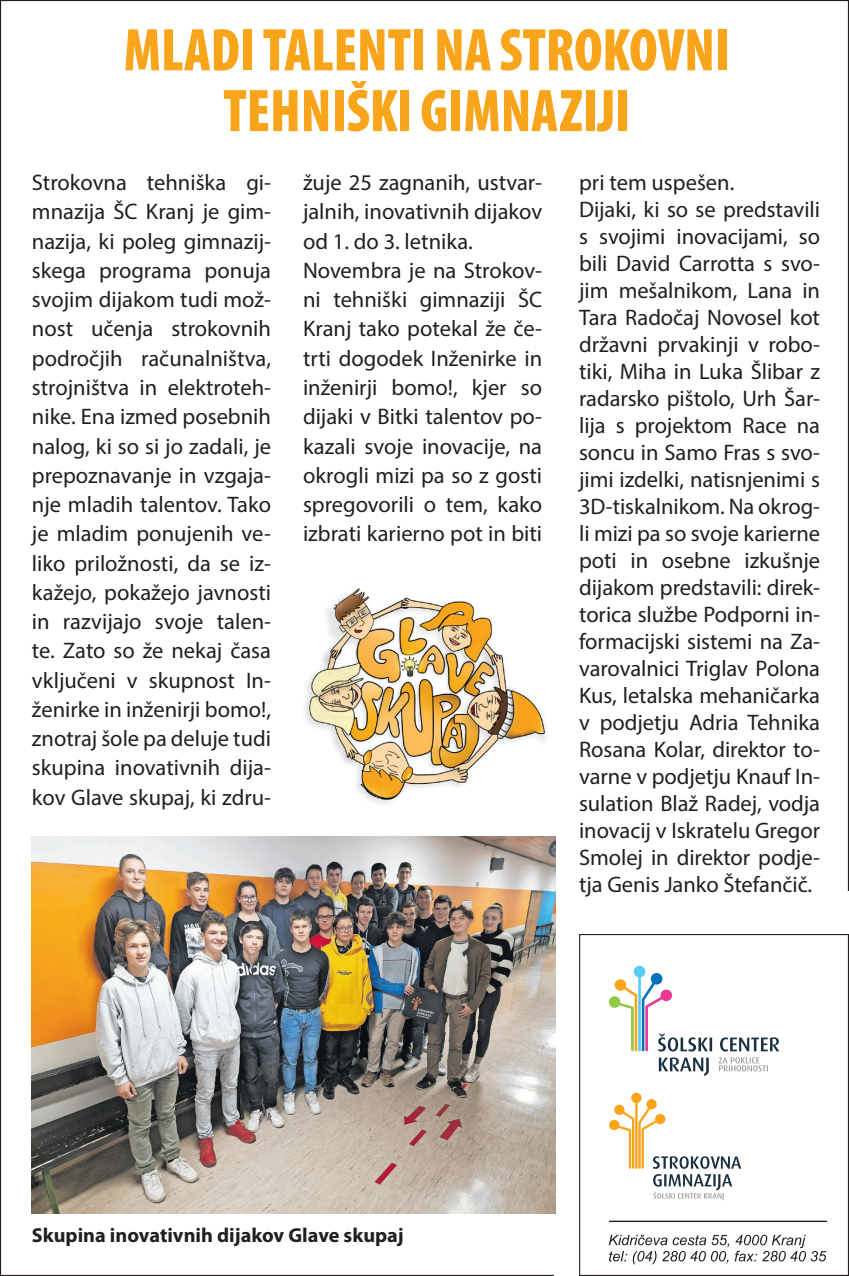
<style>
.page{position:relative;width:849px;height:1276px;background:#fff}
.page>*{position:absolute;margin:0;border:0;box-sizing:border-box;transform-origin:0 0}
.t1{font:900 condensed 60.75px/60.8px "Myriad Pro";color:#f9a51b;text-align:center;scale:.94 1}
.t2{font:22.5px/29.2px "Myriad Pro";letter-spacing:-.005em;color:#231f20}
.t3{font:700 20.25px "Myriad Pro";color:#231f20}
</style>
<div class="page">
<img style="left:304px;top:588px;width:243px;height:216px">
<div style="left:579px;top:934px;width:269px;height:342px;border:1px solid #231f20"></div>
<svg style="left:609px;top:1092px;width:218px;height:173px"></svg>
<svg style="left:608px;top:965px;width:172px;height:111px"></svg>
<img style="left:32px;top:836px;width:523px;height:377px">
<h1 class="t1" style="left:124px;top:18px;width:646px">MLADI TALENTI NA STROKOVNI<br>TEHNIŠKI GIMNAZIJI</h1>
<p class="t2" style="left:32px;top:168px;width:240px;text-align:justify">Strokovna tehniška gi&shy;mnazija ŠC Kranj je gim&shy;nazija, ki poleg gimnazij&shy;skega programa ponuja svojim dijakom tudi mož&shy;nost učenja strokovnih področjih računalništva, strojništva in elektroteh&shy;nike. Ena izmed posebnih nalog, ki so si jo zadali, je prepoznavanje in vzgaja&shy;nje mladih talentov. Tako je mladim ponujenih ve&shy;liko priložnosti, da se iz&shy;kažejo, pokažejo javnosti in razvijajo svoje talen&shy;te. Zato so že nekaj časa vključeni v skupnost In&shy;ženirke in inženirji bomo!, znotraj šole pa deluje tudi skupina inovativnih dija&shy;kov Glave skupaj, ki zdru-</p>
<p class="t2" style="left:303px;top:168px;width:240px">žuje 25 zagnanih, ustvar&shy;jalnih, inovativnih dijakov od 1. do 3. letnika.<br>Novembra je na Strokov&shy;ni tehniški gimnaziji ŠC<br>Kranj tako potekal že če&shy;trti dogodek Inženirke in inženirji bomo!, kjer so dijaki v Bitki talentov po&shy;kazali svoje inovacije, na okrogli mizi pa so z gosti spregovorili o tem, kako izbrati karierno pot in biti</p>
<p class="t2" style="left:579px;top:169px;width:242px;line-height:27px">pri tem uspešen.<br>Dijaki, ki so se predstavili s svojimi inovacijami, so bili David Carrotta s svo&shy;jim mešalnikom, Lana in<br>Tara Radočaj Novosel kot državni prvakinji v robo&shy;tiki, Miha in Luka Šlibar z radarsko pištolo, Urh Šar&shy;lija s projektom Race na soncu in Samo Fras s svo&shy;jimi izdelki, natisnjenimi s<br>3D-tiskalnikom. Na okrog&shy;li mizi pa so svoje karierne poti in osebne izkušnje dijakom predstavili: direk&shy;torica službe Podporni in&shy;formacijski sistemi na Za&shy;varovalnici Triglav Polona<br>Kus, letalska mehaničarka v podjetju Adria Tehnika<br>Rosana Kolar, direktor to&shy;varne v podjetju Knauf In&shy;sulation Blaž Radej, vodja inovacij v Iskratelu Gregor<br>Smolej in direktor podje&shy;tja Genis Janko Štefančič.</p>
<p class="t3" style="left:32px;top:1222px;width:373px">Skupina inovativnih dijakov Glave skupaj</p>
</div>
